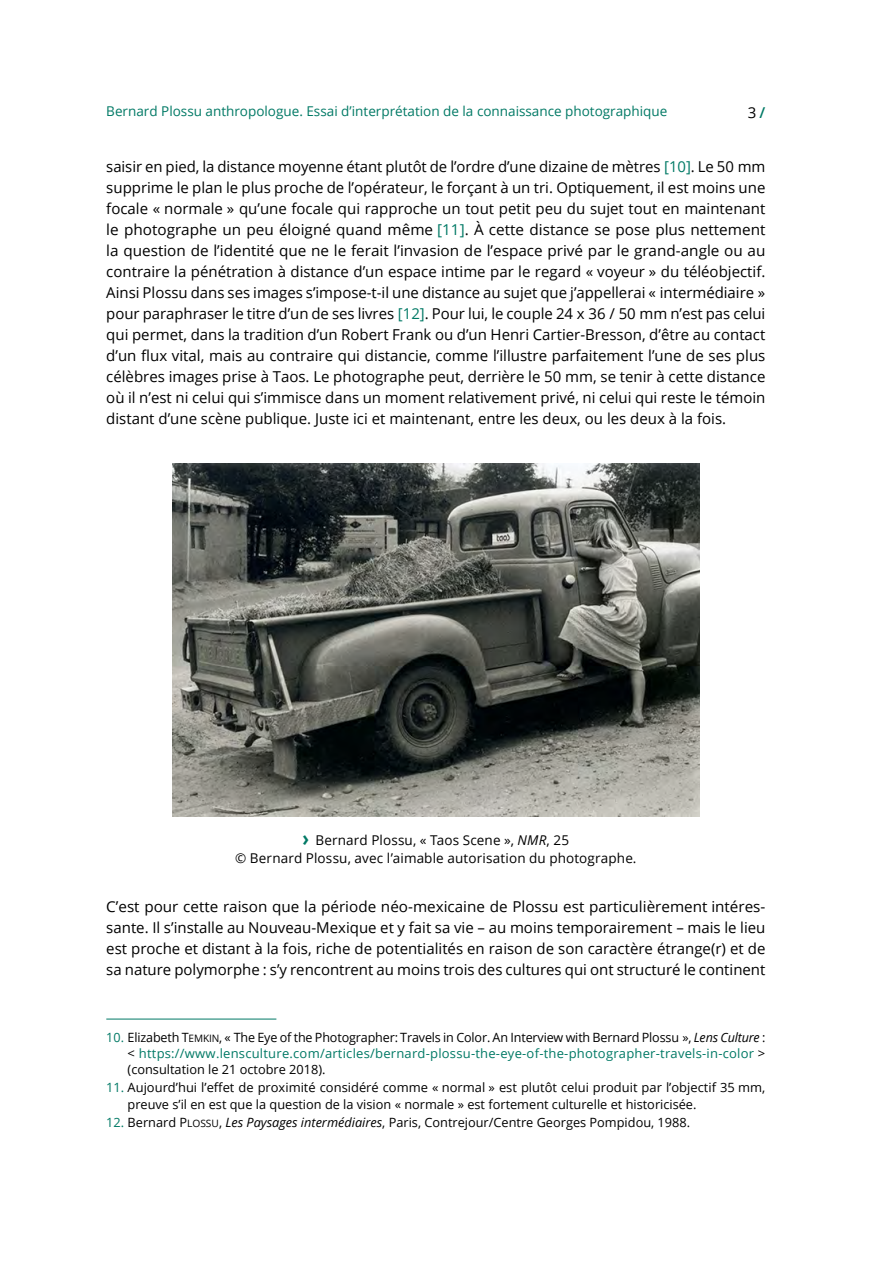
<style>
.page{position:relative;width:893px;height:1263px;background:#fff}
.page>*{position:absolute;margin:0;border:0;box-sizing:border-box;transform-origin:0 0}
.t1{font:15px/21px "Open Sans";color:#000;text-align:justify}
.t2{font:13.5px/18px "Open Sans";letter-spacing:.01em;color:#000;text-align:center}
.t3{font:13.5px "Open Sans";color:#007965}
.t4{font:12.75px/16.2px "Open Sans";color:#000;text-align:justify}
.s1{font-weight:600;color:#007965}
.s2{color:#007965}
.s3{font-weight:700;font-size:21.6px;color:#007965}
.s4{font-style:italic}
.s5{font-family:"Open Sans SC800"}
.s6{font-family:"Open Sans SC800";font-size:10.2px}
</style>
<div class="page">
<hr style="left:106px;top:1019px;width:170px;height:1px;background:#007965">
<img style="left:172px;top:463px;width:527px;height:353px">
<p class="t3" style="left:106px;top:102px;width:563px">Bernard Plossu anthropologue. Essai d’interprétation de la connaissance photographique</p>
<p class="t1" style="left:748px;top:101px;width:19px">3 <span class="s1">/</span></p>
<p class="t1" style="left:106px;top:156px;width:661px">saisir en pied, la distance moyenne étant plutôt de l’ordre d’une dizaine de mètres <span class="s2">[10]</span>. Le 50 mm supprime le plan le plus proche de l’opérateur, le forçant à un tri. Optiquement, il est moins une focale « normale » qu’une focale qui rapproche un tout petit peu du sujet tout en maintenant le photographe un peu éloigné quand même <span class="s2">[11]</span>. À cette distance se pose plus nettement la question de l’identité que ne le ferait l’invasion de l’espace privé par le grand-angle ou au contraire la pénétration à distance d’un espace intime par le regard « voyeur » du téléobjectif.<br>Ainsi Plossu dans ses images s’impose-t-il une distance au sujet que j’appellerai « intermédiaire » pour paraphraser le titre d’un de ses livres <span class="s2">[12]</span>. Pour lui, le couple 24 x 36 / 50 mm n’est pas celui qui permet, dans la tradition d’un Robert Frank ou d’un Henri Cartier-Bresson, d’être au contact d’un flux vital, mais au contraire qui distancie, comme l’illustre parfaitement l’une de ses plus célèbres images prise à Taos. Le photographe peut, derrière le 50 mm, se tenir à cette distance où il n’est ni celui qui s’immisce dans un moment relativement privé, ni celui qui reste le témoin distant d’une scène publique. Juste ici et maintenant, entre les deux, ou les deux à la fois.</p>
<p class="t2" style="left:235px;top:831px;width:403px"><span class="s3">›</span> Bernard Plossu, « Taos Scene », <span class="s4">NMR</span>, 25<br>© Bernard Plossu, avec l’aimable autorisation du photographe.</p>
<p class="t1" style="left:106px;top:895px;width:661px">C’est pour cette raison que la période néo-mexicaine de Plossu est particulièrement intéres&shy;sante. Il s’installe au Nouveau-Mexique et y fait sa vie – au moins temporairement – mais le lieu est proche et distant à la fois, riche de potentialités en raison de son caractère étrange(r) et de sa nature polymorphe : s’y rencontrent au moins trois des cultures qui ont structuré le continent</p>
<p class="t4" style="left:128px;top:1028px;width:639px;text-indent:-21px"><span class="s2">10.</span> Elizabeth <span class="s5">T</span><span class="s6">EM KIN</span>, « The Eye of the Photographer: Travels in Color. An Interview with Bernard Plossu », <span class="s4">Lens Culture</span> : &lt; <span class="s2">https://www.lensculture.com/articles/bernard-plossu-the-eye-of-the-photographer-travels-in-color</span> &gt; (consultation le 21 octobre 2018).</p>
<p class="t4" style="left:128px;top:1079px;width:639px;text-indent:-21px"><span class="s2">11.</span> Aujourd’hui l’effet de proximité considéré comme « normal » est plutôt celui produit par l’objectif 35 mm, preuve s’il en est que la question de la vision « normale » est fortement culturelle et historicisée.</p>
<p class="t4" style="left:106px;top:1114px;width:585px"><span class="s2">12.</span> Bernard <span class="s5">P</span><span class="s6">LOSSU</span>, <span class="s4">Les Paysages intermédiaires</span>, Paris, Contrejour/Centre Georges Pompidou, 1988.</p>
</div>
